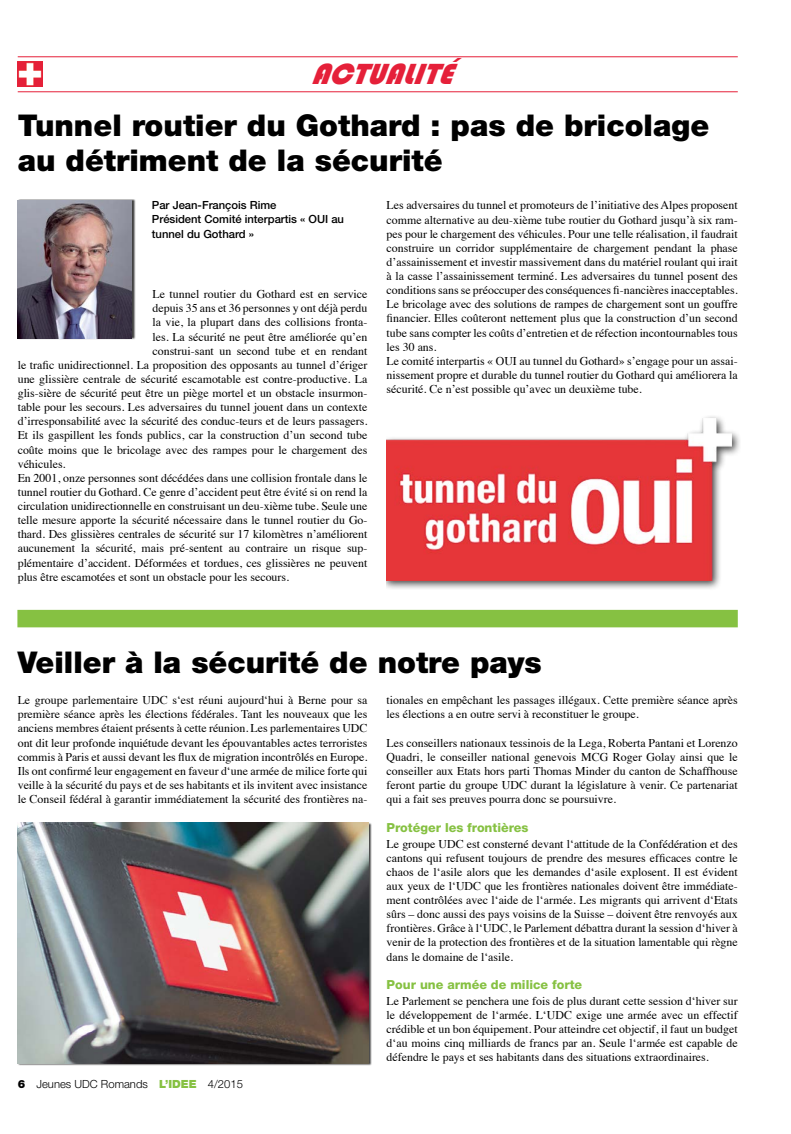
<style>
.page{position:relative;width:791px;height:1134px;background:#fff}
.page>*{position:absolute;margin:0;border:0;box-sizing:border-box;transform-origin:0 0}
.t1{font:900 30px/35px "Helvetica Neue";color:#000}
.t2{font:italic 30px "Bauhaus 93";color:#e52039}
.t3{font:800 12.5px "Helvetica Neue";color:#86c142}
.t4{font:11.88px/14.1px "Times";color:#000;text-align:justify}
.t5{font:500 11.25px/14.1px "Helvetica Neue";color:#000}
.t6{font:300 11.25px "Helvetica Neue";color:#000}
.s1{font-weight:900}
.s2{font-weight:900;color:#86c142}
</style>
<div class="page">
<div style="left:17px;top:610px;width:720px;height:17px;background:#86c142"></div>
<hr style="left:18px;top:56px;width:719px;height:1px;background:#e52039">
<hr style="left:18px;top:91px;width:719px;height:1px;background:#e52039">
<img style="left:18px;top:62px;width:25px;height:25px">
<div style="left:18px;top:199px;width:117px;height:141px;background:#000;opacity:.75"></div>
<img style="left:18px;top:201px;width:114px;height:137px">
<div style="left:386px;top:414px;width:355px;height:177px;background:#000;opacity:.75"></div>
<img style="left:386px;top:419px;width:345px;height:161px">
<div style="left:17px;top:822px;width:354px;height:244px;background:#000;opacity:.75"></div>
<img style="left:18px;top:823px;width:351px;height:240px">
<h1 class="t2" style="left:310px;top:57px;width:143px">ACTUALITÉ</h1>
<h1 class="t1" style="left:18px;top:108px;width:692px">Tunnel routier du Gothard : pas de bricolage au détriment de la sécurité</h1>
<p class="t5" style="left:152px;top:198px;width:193px">Par Jean-François Rime<br>Président Comité interpartis « OUI au tunnel du Gothard »</p>
<p class="t4" style="left:152px;top:286px;width:216px">Le tunnel routier du Gothard est en service</p>
<p class="t4" style="left:152px;top:300px;width:216px">depuis 35 ans et 36 personnes y ont déjà perdu</p>
<p class="t4" style="left:152px;top:314px;width:216px">la vie, la plupart dans des collisions fronta-</p>
<p class="t4" style="left:152px;top:328px;width:216px">les. La sécurité ne peut être améliorée qu’en</p>
<p class="t4" style="left:152px;top:343px;width:216px">construi-sant un second tube et en rendant</p>
<p class="t4" style="left:18px;top:357px;width:351px">le trafic unidirectionnel. La proposition des opposants au tunnel d’ériger</p>
<p class="t4" style="left:18px;top:371px;width:351px">une glissière centrale de sécurité escamotable est contre-productive. La</p>
<p class="t4" style="left:18px;top:385px;width:351px">glis-sière de sécurité peut être un piège mortel et un obstacle insurmon-</p>
<p class="t4" style="left:18px;top:399px;width:351px">table pour les secours. Les adversaires du tunnel jouent dans un contexte</p>
<p class="t4" style="left:18px;top:413px;width:351px">d’irresponsabilité avec la sécurité des conduc-teurs et de leurs passagers.</p>
<p class="t4" style="left:18px;top:427px;width:351px">Et ils gaspillent les fonds publics, car la construction d’un second tube</p>
<p class="t4" style="left:18px;top:441px;width:351px">coûte moins que le bricolage avec des rampes pour le chargement des</p>
<p class="t4" style="left:18px;top:456px;width:49px">véhicules.</p>
<p class="t4" style="left:18px;top:470px;width:351px">En 2001, onze personnes sont décédées dans une collision frontale dans le</p>
<p class="t4" style="left:18px;top:484px;width:351px">tunnel routier du Gothard. Ce genre d’accident peut être évité si on rend la</p>
<p class="t4" style="left:18px;top:498px;width:351px">circulation unidirectionnelle en construisant un deu-xième tube. Seule une</p>
<p class="t4" style="left:18px;top:512px;width:351px">telle mesure apporte la sécurité nécessaire dans le tunnel routier du Go-</p>
<p class="t4" style="left:18px;top:526px;width:351px">thard. Des glissières centrales de sécurité sur 17 kilomètres n’améliorent</p>
<p class="t4" style="left:18px;top:540px;width:351px">aucunement la sécurité, mais pré-sentent au contraire un risque sup-</p>
<p class="t4" style="left:18px;top:554px;width:351px">plémentaire d’accident. Déformées et tordues, ces glissières ne peuvent</p>
<p class="t4" style="left:18px;top:569px;width:273px">plus être escamotées et sont un obstacle pour les secours.</p>
<p class="t4" style="left:386px;top:197px;width:352px;text-align:left">Les adversaires du tunnel et promoteurs de l’initiative des Alpes proposent comme alternative au deu-xième tube routier du Gothard jusqu’à six ram&shy;pes pour le chargement des véhicules. Pour une telle réalisation, il faudrait construire un corridor supplémentaire de chargement pendant la phase d’assainissement et investir massivement dans du matériel roulant qui irait à la casse l’assainissement terminé. Les adversaires du tunnel posent des conditions sans se préoccuper des conséquences fi-nancières inacceptables.<br>Le bricolage avec des solutions de rampes de chargement sont un gouffre financier. Elles coûteront nettement plus que la construction d’un second tube sans compter les coûts d’entretien et de réfection incontournables tous les 30 ans.<br>Le comité interpartis « OUI au tunnel du Gothard» s’engage pour un assai&shy;nissement propre et durable du tunnel routier du Gothard qui améliorera la sécurité. Ce n’est possible qu’avec un deuxième tube.</p>
<h1 class="t1" style="left:18px;top:644px;width:525px">Veiller à la sécurité de notre pays</h1>
<p class="t4" style="left:18px;top:692px;width:351px">Le groupe parlementaire UDC s‘est réuni aujourd‘hui à Berne pour sa première séance après les élections fédérales. Tant les nouveaux que les anciens membres étaient présents à cette réunion. Les parlementaires UDC ont dit leur profonde inquiétude devant les épouvantables actes terroristes commis à Paris et aussi devant les flux de migration incontrôlés en Europe.<br>Ils ont confirmé leur engagement en faveur d‘une armée de milice forte qui veille à la sécurité du pays et de ses habitants et ils invitent avec insistance le Conseil fédéral à garantir immédiatement la sécurité des frontières na-</p>
<p class="t6" style="left:18px;top:1077px;width:227px"><span class="s1">6</span> Jeunes UDC Romands <span class="s2">L’IDEE</span> 4/2015</p>
<p class="t4" style="left:386px;top:692px;width:352px">tionales en empêchant les passages illégaux. Cette première séance après les élections a en outre servi à reconstituer le groupe.</p>
<p class="t4" style="left:386px;top:735px;width:352px">Les conseillers nationaux tessinois de la Lega, Roberta Pantani et Lorenzo Quadri, le conseiller national genevois MCG Roger Golay ainsi que le conseiller aux Etats hors parti Thomas Minder du canton de Schaffhouse feront partie du groupe UDC durant la législature à venir. Ce partenariat qui a fait ses preuves pourra donc se poursuivre.</p>
<p class="t3" style="left:386px;top:820px;width:143px">Protéger les frontières</p>
<p class="t4" style="left:386px;top:835px;width:352px">Le groupe UDC est consterné devant l‘attitude de la Confédération et des cantons qui refusent toujours de prendre des mesures efficaces contre le chaos de l‘asile alors que les demandes d‘asile explosent. Il est évident aux yeux de l‘UDC que les frontières nationales doivent être immédiate&shy;ment contrôlées avec l‘aide de l‘armée. Les migrants qui arrivent d‘Etats sûrs – donc aussi des pays voisins de la Suisse – doivent être renvoyés aux frontières. Grâce à l‘UDC, le Parlement débattra durant la session d‘hiver à venir de la protection des frontières et de la situation lamentable qui règne dans le domaine de l‘asile.</p>
<p class="t3" style="left:386px;top:977px;width:197px">Pour une armée de milice forte</p>
<p class="t4" style="left:386px;top:993px;width:352px">Le Parlement se penchera une fois de plus durant cette session d‘hiver sur le développement de l‘armée. L‘UDC exige une armée avec un effectif crédible et un bon équipement. Pour atteindre cet objectif, il faut un budget d‘au moins cinq milliards de francs par an. Seule l‘armée est capable de défendre le pays et ses habitants dans des situations extraordinaires.</p>
</div>
